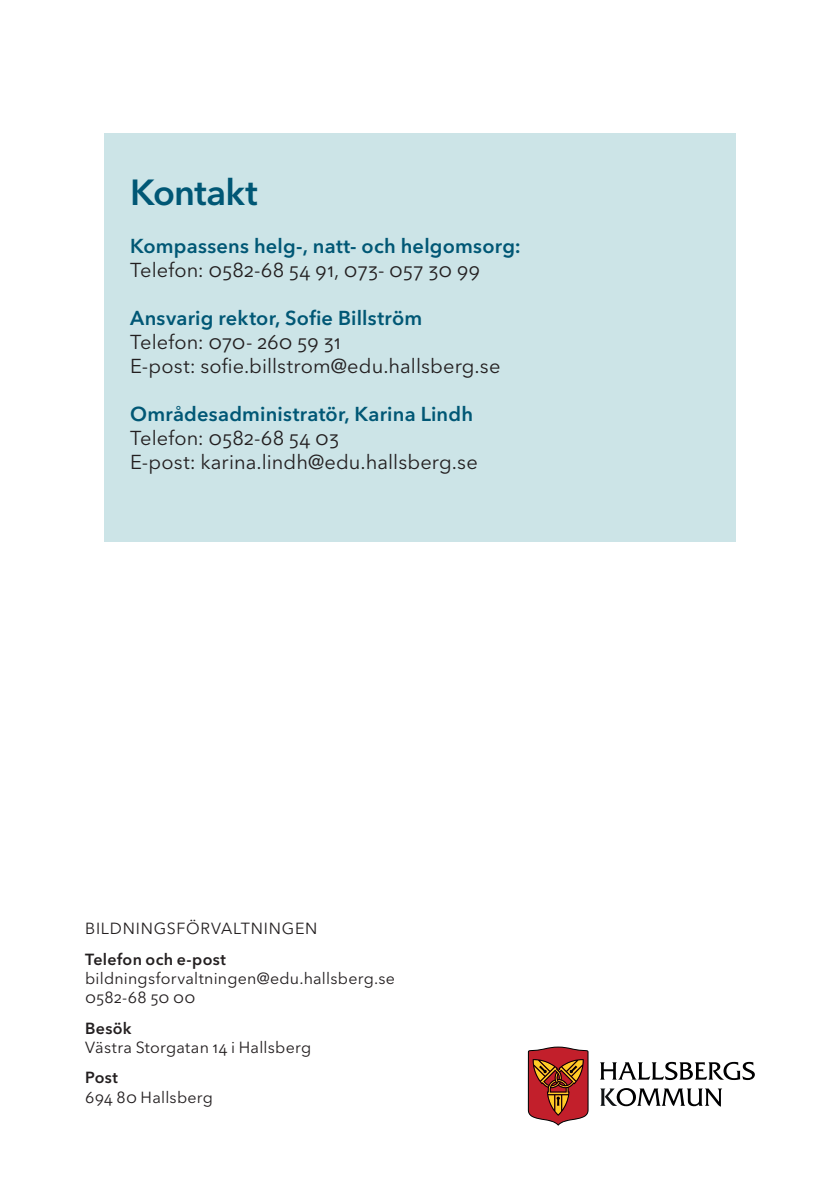
<style>
.page{position:relative;width:840px;height:1191px;background:#fff}
.page>*{position:absolute;margin:0;border:0;box-sizing:border-box;transform-origin:0 0}
.t1{font:600 36px "Avenir Next LT Pro";letter-spacing:-.02em;color:#005775}
.t2{font:20px/24px "Avenir Next LT Pro";letter-spacing:.005em;color:#231f20}
.t3{font:600 20px "Avenir Next LT Pro";letter-spacing:.01em;color:#005775}
.t4{font:16px/19.2px "Avenir Next LT Pro";letter-spacing:.015em;color:#231f20}
.t5{font:600 16px "Avenir Next LT Pro";letter-spacing:.02em;color:#231f20}
.t6{font:16px "Avenir Next LT Pro";letter-spacing:.05em;color:#231f20}
</style>
<div class="page">
<svg style="left:600px;top:1062px;width:154px;height:18px"></svg>
<svg style="left:600px;top:1088px;width:121px;height:18px"></svg>
<svg style="left:527px;top:1046px;width:61px;height:79px;background:#b0493a"></svg>
<div style="left:104px;top:133px;width:631px;height:408px;background:#cce4e7"></div>
<h1 class="t1" style="left:130px;top:171px;width:129px">Kontakt</h1>
<p class="t3" style="left:130px;top:234px;width:392px">Kompassens helg-, natt- och helgomsorg:</p>
<p class="t2" style="left:130px;top:258px;width:351px">Telefon: 0582-68 54 91, 073- 057 30 99</p>
<p class="t3" style="left:130px;top:306px;width:293px">Ansvarig rektor, Sofie Billström</p>
<p class="t2" style="left:130px;top:330px;width:371px">Telefon: 070- 260 59 31<br>E-post: sofie.billstrom@edu.hallsberg.se</p>
<p class="t3" style="left:130px;top:402px;width:344px">Områdesadministratör, Karina Lindh</p>
<p class="t2" style="left:130px;top:426px;width:349px">Telefon: 0582-68 54 03<br>E-post: karina.lindh@edu.hallsberg.se</p>
<p class="t6" style="left:85px;top:919px;width:233px">BILDNINGSFÖRVALTNINGEN</p>
<p class="t5" style="left:85px;top:949px;width:142px">Telefon och e-post</p>
<p class="t4" style="left:85px;top:968px;width:311px">bildningsforvaltningen@edu.hallsberg.se<br>0582-68 50 00</p>
<p class="t5" style="left:85px;top:1018px;width:48px">Besök</p>
<p class="t4" style="left:85px;top:1037px;width:227px">Västra Storgatan 14 i Hallsberg</p>
<p class="t5" style="left:85px;top:1068px;width:34px">Post</p>
<p class="t4" style="left:85px;top:1087px;width:129px">694 80 Hallsberg</p>
</div>
